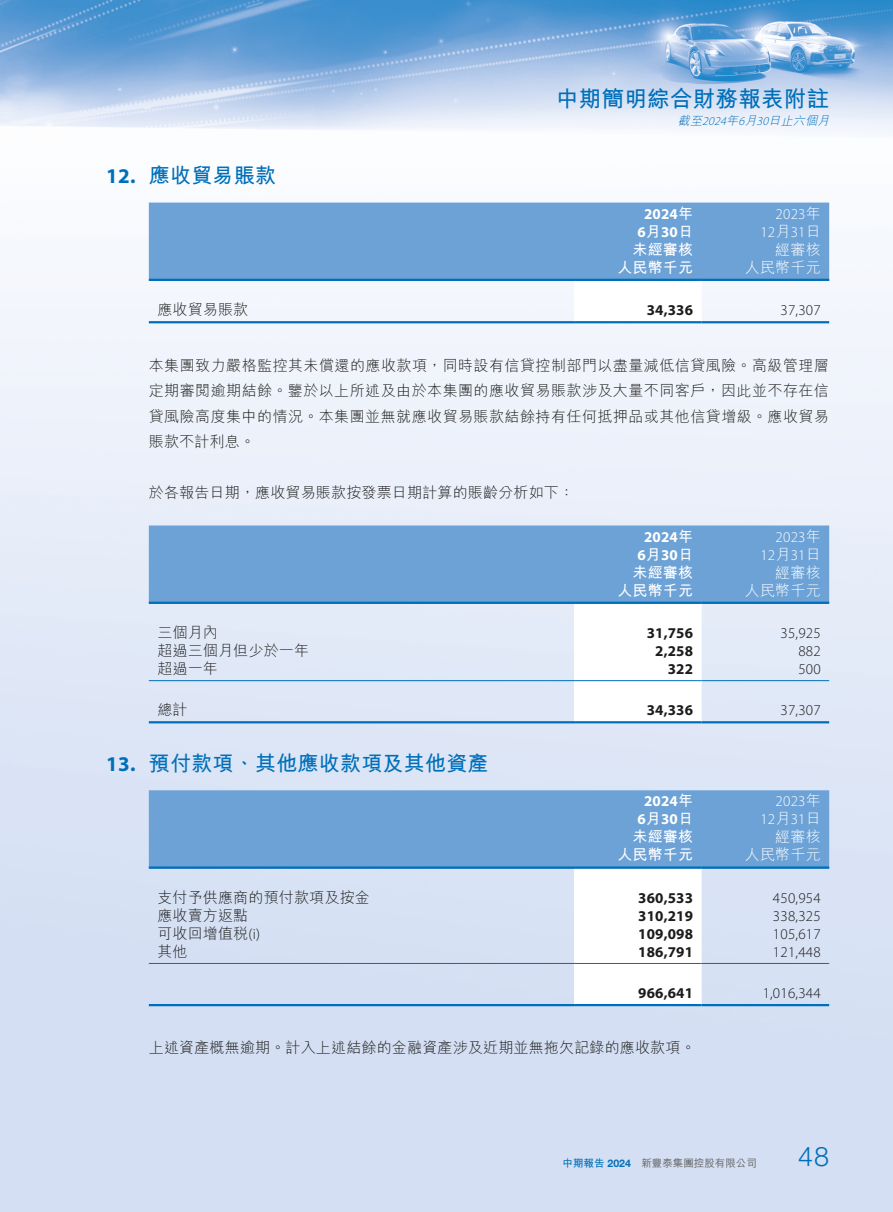
<style>
.page{position:relative;width:893px;height:1212px;background:#fff}
.page>*{position:absolute;margin:0;border:0;box-sizing:border-box;transform-origin:0 0}
.t1{font:300 27px "Helvetica Neue LT Pro";color:#006fb9}
.t2{font:700 22.5px "M Hei HK";letter-spacing:.01em;color:#006fb9}
.t3{font:700 21px "M Hei HK";letter-spacing:.01em;color:#006fb9}
.t4{font:700 21px "Myriad Pro";color:#006fb9}
.t5{font:300 15px/25.5px "M Hei HK";letter-spacing:.015em;color:#1c1c1b;text-align:justify}
.t6{font:300 15px "Myriad Pro";letter-spacing:.015em;color:#1c1c1b}
.t7{font:700 15px "Myriad Pro";letter-spacing:.01em;color:#1c1c1b}
.t8{font:300 15px/18px "Myriad Pro";letter-spacing:.015em;color:#fff;text-align:right}
.t9{font:700 15px/18px "Myriad Pro";letter-spacing:.01em;color:#fff;text-align:center}
.t10{font:700 15px "M Hei HK";letter-spacing:.01em;color:#fff}
.t11{font:300 15px "M Hei HK";letter-spacing:.015em;color:#fff}
.t12{font:italic 300 12px "M Hei HK";color:#006fb9}
.t13{font:italic 300 12px "Myriad Pro";color:#006fb9}
.t14{font:500 10.5px "M Hei HK";color:#636362}
.t15{font:700 10.5px "M Hei HK";color:#006fb9}
.s1{font-family:"Myriad Pro"}
.s2{font-family:"M Hei HK"}
.s3{font-family:"Helvetica Neue LT Pro"}
</style>
<div class="page">
<img style="left:0;top:0;width:893px;height:1212px">
<div style="left:149px;top:203px;width:680px;height:76px;background:#6da2d7"></div>
<svg style="left:574px;top:281px;width:128px;height:40px"></svg>
<hr style="left:149px;top:279px;width:425px;height:2px;background:#006fb9">
<hr style="left:574px;top:279px;width:128px;height:2px;background:#006fb9">
<hr style="left:702px;top:279px;width:127px;height:2px;background:#006fb9">
<hr style="left:149px;top:321px;width:425px;height:2px;background:#006fb9">
<hr style="left:574px;top:321px;width:128px;height:2px;background:#006fb9">
<hr style="left:702px;top:321px;width:127px;height:2px;background:#006fb9">
<div style="left:149px;top:525px;width:680px;height:77px;background:#6da2d7"></div>
<svg style="left:574px;top:604px;width:128px;height:117px"></svg>
<hr style="left:149px;top:602px;width:425px;height:2px;background:#006fb9">
<hr style="left:574px;top:602px;width:128px;height:2px;background:#006fb9">
<hr style="left:702px;top:602px;width:127px;height:2px;background:#006fb9">
<hr style="left:149px;top:680px;width:425px;height:1px;background:#006fb9">
<hr style="left:574px;top:680px;width:128px;height:1px;background:#006fb9">
<hr style="left:702px;top:680px;width:127px;height:1px;background:#006fb9">
<hr style="left:149px;top:721px;width:425px;height:2px;background:#006fb9">
<hr style="left:574px;top:721px;width:128px;height:2px;background:#006fb9">
<hr style="left:702px;top:721px;width:127px;height:2px;background:#006fb9">
<div style="left:149px;top:790px;width:680px;height:76px;background:#6da2d7"></div>
<svg style="left:574px;top:869px;width:128px;height:135px"></svg>
<hr style="left:149px;top:866px;width:425px;height:3px;background:#006fb9">
<hr style="left:574px;top:866px;width:128px;height:3px;background:#006fb9">
<hr style="left:702px;top:866px;width:127px;height:3px;background:#006fb9">
<hr style="left:149px;top:963px;width:425px;height:1px;background:#006fb9">
<hr style="left:574px;top:963px;width:128px;height:1px;background:#006fb9">
<hr style="left:702px;top:963px;width:127px;height:1px;background:#006fb9">
<hr style="left:149px;top:1004px;width:425px;height:2px;background:#006fb9">
<hr style="left:574px;top:1004px;width:128px;height:2px;background:#006fb9">
<hr style="left:702px;top:1004px;width:127px;height:2px;background:#006fb9">
<h3 class="t4" style="left:106px;top:162px;width:31px">12.</h3>
<h3 class="t3" style="left:149px;top:160px;width:129px">應收貿易賬款</h3>
<p class="t5" style="left:157px;top:296px;width:92px">應收貿易賬款</p>
<h2 class="t2" style="left:556px;top:83px;width:274px">中期簡明綜合財務報表附註</h2>
<p class="t12" style="left:768px;top:112px;width:66px">日止六個月</p>
<p class="t12" style="left:726px;top:112px;width:17px">年</p>
<p class="t12" style="left:678px;top:112px;width:29px">截至</p>
<p class="t12" style="left:738px;top:112px;width:23px">月<span class="s1">6</span></p>
<p class="t13" style="left:702px;top:114px;width:29px">2024</p>
<p class="t13" style="left:756px;top:114px;width:17px">30</p>
<p class="t9" style="left:637px;top:204px;width:57px">2024<span class="s2">年<br>月</span>6 30<span class="s2">日</span></p>
<p class="t8" style="left:760px;top:204px;width:62px">2023<span class="s2">年<br></span>12<span class="s2">月</span>31<span class="s2">日</span></p>
<p class="t11" style="left:775px;top:239px;width:47px">經審核</p>
<p class="t10" style="left:633px;top:238px;width:62px">未經審核</p>
<p class="t10" style="left:617px;top:256px;width:77px">人民幣千元</p>
<p class="t7" style="left:647px;top:300px;width:48px">34,336</p>
<p class="t11" style="left:745px;top:257px;width:77px">人民幣千元</p>
<p class="t6" style="left:780px;top:301px;width:42px">37,307</p>
<h3 class="t4" style="left:106px;top:750px;width:31px">13.</h3>
<p class="t5" style="left:149px;top:352px;width:682px">本集團致力嚴格監控其未償還的應收款項，同時設有信貸控制部門以盡量減低信貸風險。高級管理層定期審閱逾期結餘。鑒於以上所述及由於本集團的應收貿易賬款涉及大量不同客戶，因此並不存在信貸風險高度集中的情況。本集團並無就應收貿易賬款結餘持有任何抵押品或其他信貸增級。應收貿易賬款不計利息。</p>
<p class="t5" style="left:149px;top:479px;width:427px">於各報告日期，應收貿易賬款按發票日期計算的賬齡分析如下：</p>
<p class="t9" style="left:637px;top:527px;width:57px">2024<span class="s2">年<br>月</span>6 30<span class="s2">日</span></p>
<p class="t8" style="left:760px;top:527px;width:62px">2023<span class="s2">年<br></span>12<span class="s2">月</span>31<span class="s2">日</span></p>
<p class="t11" style="left:775px;top:561px;width:47px">經審核</p>
<p class="t10" style="left:633px;top:561px;width:62px">未經審核</p>
<p class="t10" style="left:617px;top:579px;width:77px">人民幣千元</p>
<p class="t11" style="left:745px;top:579px;width:77px">人民幣千元</p>
<p class="t5" style="left:157px;top:619px;width:62px">三個月內</p>
<p class="t7" style="left:647px;top:623px;width:48px">31,756</p>
<p class="t6" style="left:780px;top:624px;width:42px">35,925</p>
<p class="t5" style="left:157px;top:637px;width:153px">超過三個月但少於一年</p>
<p class="t7" style="left:655px;top:641px;width:39px">2,258</p>
<p class="t6" style="left:798px;top:642px;width:24px">882</p>
<p class="t5" style="left:157px;top:655px;width:62px">超過一年</p>
<p class="t7" style="left:668px;top:659px;width:27px">322</p>
<p class="t6" style="left:798px;top:660px;width:24px">500</p>
<p class="t5" style="left:157px;top:696px;width:32px">總計</p>
<h3 class="t3" style="left:149px;top:748px;width:341px">預付款項、其他應收款項及其他資產</h3>
<p class="t7" style="left:647px;top:700px;width:48px">34,336</p>
<p class="t6" style="left:780px;top:701px;width:42px">37,307</p>
<p class="t9" style="left:637px;top:792px;width:57px">2024<span class="s2">年<br>月</span>6 30<span class="s2">日</span></p>
<p class="t8" style="left:760px;top:792px;width:62px">2023<span class="s2">年<br></span>12<span class="s2">月</span>31<span class="s2">日</span></p>
<p class="t11" style="left:775px;top:826px;width:47px">經審核</p>
<p class="t10" style="left:633px;top:826px;width:62px">未經審核</p>
<p class="t10" style="left:617px;top:844px;width:77px">人民幣千元</p>
<p class="t11" style="left:745px;top:844px;width:77px">人民幣千元</p>
<p class="t5" style="left:157px;top:884px;width:214px">支付予供應商的預付款項及按金</p>
<p class="t7" style="left:638px;top:888px;width:56px">360,533</p>
<p class="t6" style="left:773px;top:889px;width:49px">450,954</p>
<p class="t5" style="left:157px;top:902px;width:92px">應收賣方返點</p>
<p class="t7" style="left:638px;top:906px;width:56px">310,219</p>
<p class="t6" style="left:773px;top:907px;width:49px">338,325</p>
<p class="t5" style="left:157px;top:920px;width:104px">可收回增值稅 <span class="s1">(i(</span></p>
<p class="t7" style="left:638px;top:924px;width:56px">109,098</p>
<p class="t6" style="left:773px;top:925px;width:49px">105,617</p>
<p class="t5" style="left:157px;top:938px;width:32px">其他</p>
<p class="t7" style="left:638px;top:942px;width:56px">186,791</p>
<p class="t6" style="left:773px;top:943px;width:49px">121,448</p>
<p class="t7" style="left:638px;top:983px;width:56px">966,641</p>
<p class="t6" style="left:763px;top:984px;width:60px">1,016,344</p>
<p class="t5" style="left:149px;top:1035px;width:548px">上述資產概無逾期。計入上述結餘的金融資產涉及近期並無拖欠記錄的應收款項。</p>
<p class="t15" style="left:563px;top:1155px;width:70px">中期報告 <span class="s3">2024</span></p>
<p class="t14" style="left:641px;top:1155px;width:117px">新豐泰集團控股有限公司</p>
<h1 class="t1" style="left:798px;top:1140px;width:33px">48</h1>
</div>
